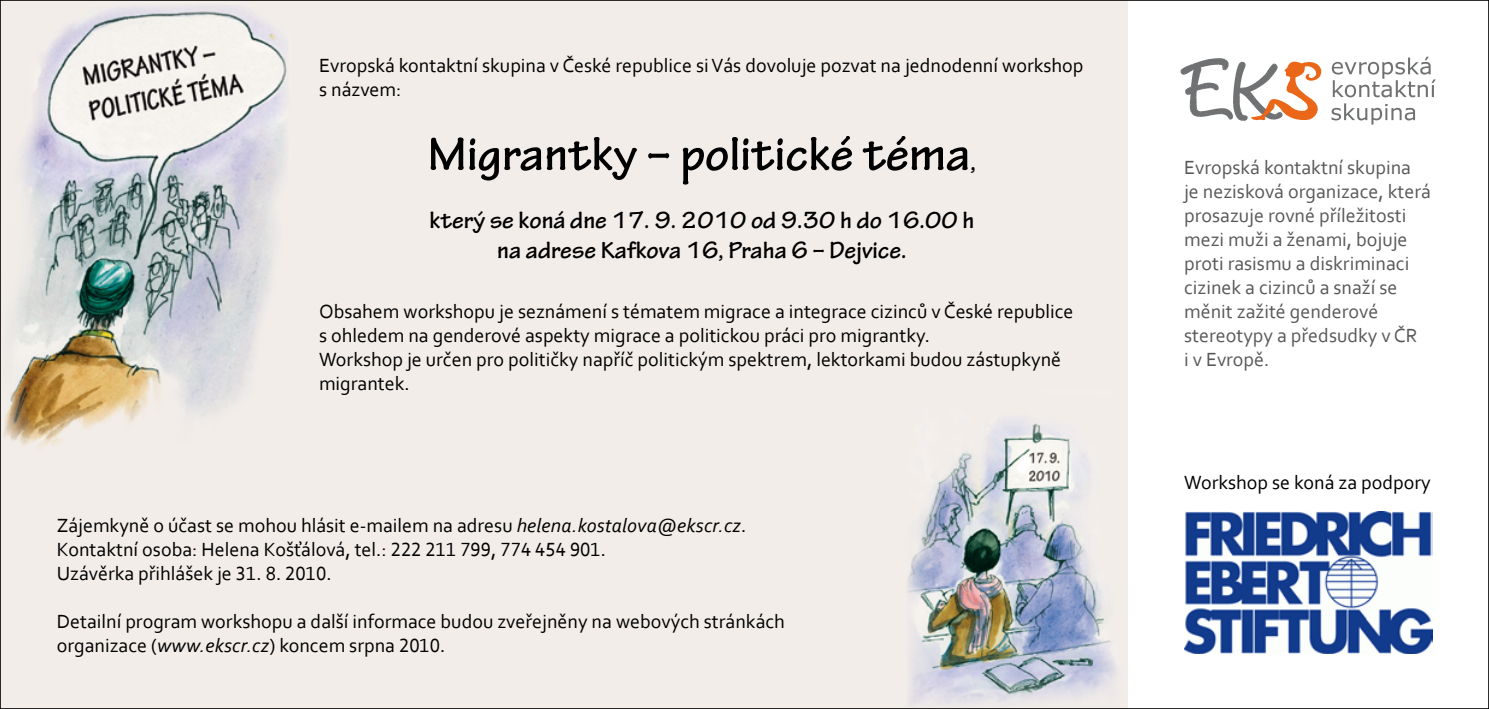
<style>
.page{position:relative;width:1489px;height:709px;background:#fff}
.page>*{position:absolute;margin:0;border:0;box-sizing:border-box;transform-origin:0 0}
.t1{font:700 50px "Tekton Pro";color:#000}
.t2{font:700 25px/30px "Tekton Pro";color:#000;text-align:center}
.t3{font:20px/24px "Corbel";color:#000}
.t4{font:20px/24px "Corbel";color:#58585a}
.s1{font-size:26.25px}
.s2{font-style:italic}
</style>
<div class="page">
<div style="left:0;top:0;width:1127px;height:709px;background:#f2ede9"></div>
<svg style="left:1180px;top:58px;width:142px;height:63px"></svg>
<svg style="left:1331px;top:57px;width:104px;height:40px"></svg>
<svg style="left:1331px;top:103px;width:83px;height:22px"></svg>
<img style="left:1184px;top:511px;width:247px;height:142px">
<img style="left:907px;top:420px;width:209px;height:285px">
<img style="left:3px;top:5px;width:284px;height:442px">
<p class="t3" style="left:319px;top:52px;width:766px">Evropská kontaktní skupina v České republice si Vás dovoluje pozvat na jednodenní workshop s názvem:</p>
<h1 class="t1" style="left:427px;top:125px;width:550px">Migrantky – politické téma<span class="s1">,</span></h1>
<p class="t2" style="left:429px;top:206px;width:546px">který se koná dne 17. 9. 2010 od 9.30 h do 16.00 h na adrese Kafkova 16, Praha 6 – Dejvice.</p>
<p class="t3" style="left:319px;top:299px;width:755px">Obsahem workshopu je seznámení s tématem migrace a integrace cizinců v České republice s ohledem na genderové aspekty migrace a politickou práci pro migrantky.<br>Workshop je určen pro političky napříč politickým spektrem, lektorkami budou zástupkyně migrantek.</p>
<p class="t3" style="left:57px;top:513px;width:691px">Zájemkyně o účast se mohou hlásit e-mailem na adresu <span class="s2">helena.kostalova@ekscr.cz</span>.<br>Kontaktní osoba: Helena Košťálová, tel.: 222 211 799, 774 454 901.<br>Uzávěrka přihlášek je 31. 8. 2010.</p>
<p class="t3" style="left:57px;top:609px;width:729px">Detailní program workshopu a další informace budou zveřejněny na webových stránkách organizace (<span class="s2">www.ekscr.cz</span>) koncem srpna 2010.</p>
<p class="t4" style="left:1183px;top:155px;width:248px">Evropská kontaktní skupina<br>je nezisková organizace, která prosazuje rovné příležitosti mezi muži a ženami, bojuje proti rasismu a diskriminaci cizinek a cizinců a snaží se měnit zažité genderové stereotypy a předsudky v ČR<br>i v Evropě.</p>
<p class="t3" style="left:1183px;top:470px;width:248px">Workshop se koná za podpory</p>
</div>
